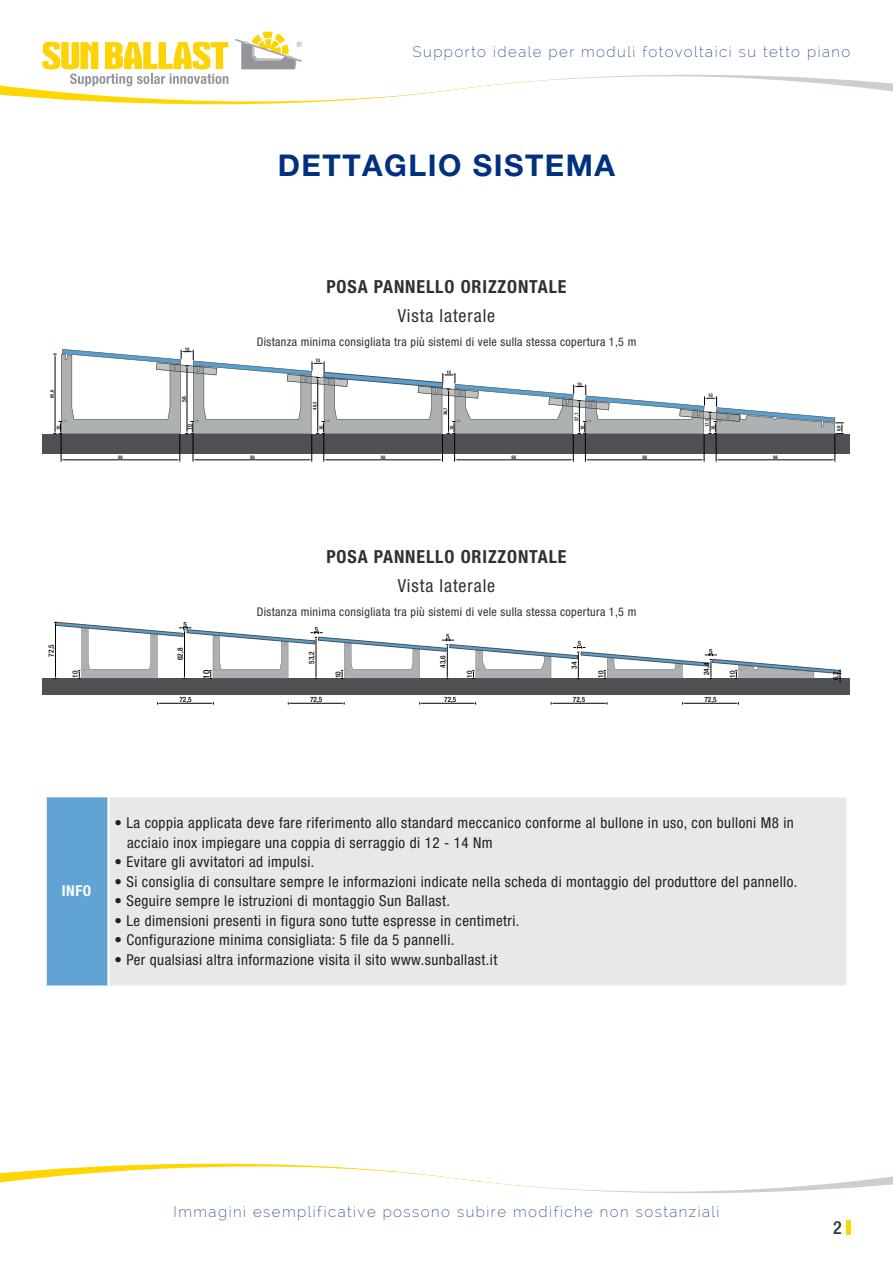
<style>
.page{position:relative;width:893px;height:1263px;background:#fff}
.page>*{position:absolute;margin:0;border:0;box-sizing:border-box;transform-origin:0 0}
.Page_number{font:700 30px "Helvetica Neue LT Pro";letter-spacing:.05em;color:#003080}
.Page_number-2{font:700 condensed 18px "Helvetica Neue LT Pro";letter-spacing:.05em;color:#303030}
.Page_number-3{font:condensed 18px "Helvetica Neue LT Pro";letter-spacing:.05em;color:#303030}
.t1{font:500 condensed 18px "Helvetica Neue LT Pro";color:#303030}
.t2{font:condensed 15px/19.5px "Helvetica Neue LT Pro";letter-spacing:.03em;color:#231f20}
.t3{font:200 15px "Raleway";letter-spacing:.1em;color:#1c417b}
.Page_number-4{font:700 condensed 15px "Helvetica Neue LT Pro";color:#fff}
.Page_number-5{font:condensed 12px "Helvetica Neue LT Pro";letter-spacing:.03em;color:#303030}
.t4{font:500 condensed 8.7px "Helvetica Neue LT Pro";color:#000001}
.t5{font:500 condensed 7.35px "Helvetica Neue LT Pro";color:#000001}
.t6{font:500 condensed 5.85px "Helvetica Neue LT Pro";color:#000001}
.t7{font:500 condensed 4.8px "Helvetica Neue LT Pro";color:#000001}
</style>
<div class="page">
<svg style="left:0;top:41px;width:893px;height:64px"></svg>
<svg style="left:0;top:1163px;width:893px;height:72px"></svg>
<svg style="left:43px;top:42px;width:185px;height:44px"></svg>
<svg style="left:235px;top:31px;width:67px;height:38px"></svg>
<hr style="left:846px;top:1220px;width:4px;height:14px;background:#ffd400">
<div style="left:45px;top:795px;width:63px;height:191px;background:#61a4d3"></div>
<div style="left:108px;top:795px;width:740px;height:191px;background:#e8e8e8"></div>
<hr style="left:107px;top:797px;width:2px;height:188px;background:#fff">
<hr style="left:43px;top:985px;width:65px;height:3px;background:#fff">
<hr style="left:108px;top:985px;width:742px;height:3px;background:#fff">
<hr style="left:43px;top:793px;width:65px;height:4px;background:#fff">
<svg style="left:45px;top:797px;width:2px;height:188px"></svg>
<hr style="left:108px;top:793px;width:742px;height:4px;background:#fff">
<hr style="left:846px;top:797px;width:4px;height:188px;background:#fff">
<div style="left:43px;top:678px;width:807px;height:17px;background:#4e5053"></div>
<svg style="left:55px;top:622px;width:786px;height:60px"></svg>
<hr style="left:684px;top:703px;width:53px;height:1px;background:#000001">
<hr style="left:553px;top:703px;width:52px;height:1px;background:#000001">
<hr style="left:422px;top:703px;width:52px;height:1px;background:#000001">
<hr style="left:290px;top:703px;width:52px;height:1px;background:#000001">
<hr style="left:159px;top:703px;width:52px;height:1px;background:#000001">
<div style="left:43px;top:434px;width:807px;height:19px;background:#4e5053"></div>
<svg style="left:54px;top:349px;width:789px;height:112px"></svg>
<p class="t3" style="left:412px;top:43px;width:439px">Supporto ideale per moduli fotovoltaici su tetto piano</p>
<p class="Page_number" style="left:278px;top:147px;width:339px">DETTAGLIO SISTEMA</p>
<p class="t7" style="left:49px;top:398px;width:10px;rotate:-90deg">65,6</p>
<p class="t7" style="left:185px;top:346px;width:6px">10</p>
<p class="t6" style="left:181px;top:402px;width:7px;rotate:-90deg">56</p>
<p class="Page_number-2" style="left:326px;top:276px;width:242px">POSA PANNELLO ORIZZONTALE</p>
<p class="Page_number-3" style="left:398px;top:305px;width:99px">Vista laterale</p>
<p class="Page_number-5" style="left:257px;top:335px;width:381px">Distanza minima consigliata tra più sistemi di vele sulla stessa copertura 1,5 m</p>
<p class="t7" style="left:316px;top:358px;width:6px">10</p>
<p class="t7" style="left:312px;top:410px;width:10px;rotate:-90deg">46,3</p>
<p class="t7" style="left:446px;top:370px;width:6px">10</p>
<p class="t7" style="left:443px;top:415px;width:10px;rotate:-90deg">36,7</p>
<p class="t7" style="left:577px;top:381px;width:6px">10</p>
<p class="t7" style="left:573px;top:421px;width:10px;rotate:-90deg">27,1</p>
<p class="t7" style="left:55px;top:430px;width:6px;rotate:-90deg">10</p>
<p class="t6" style="left:186px;top:430px;width:7px;rotate:-90deg">10</p>
<p class="t7" style="left:318px;top:430px;width:6px;rotate:-90deg">10</p>
<p class="t7" style="left:449px;top:430px;width:6px;rotate:-90deg">10</p>
<p class="t7" style="left:580px;top:430px;width:6px;rotate:-90deg">10</p>
<p class="t7" style="left:118px;top:454px;width:6px">98</p>
<p class="t7" style="left:250px;top:454px;width:6px">98</p>
<p class="t7" style="left:381px;top:454px;width:6px">98</p>
<p class="t7" style="left:512px;top:454px;width:6px">98</p>
<p class="t7" style="left:642px;top:454px;width:6px">98</p>
<p class="Page_number-2" style="left:326px;top:546px;width:242px">POSA PANNELLO ORIZZONTALE</p>
<p class="Page_number-3" style="left:398px;top:575px;width:99px">Vista laterale</p>
<p class="t5" style="left:183px;top:620px;width:5px">5</p>
<p class="Page_number-5" style="left:257px;top:605px;width:381px">Distanza minima consigliata tra più sistemi di vele sulla stessa copertura 1,5 m</p>
<p class="t5" style="left:315px;top:625px;width:5px">5</p>
<p class="t5" style="left:446px;top:632px;width:5px">5</p>
<p class="t7" style="left:708px;top:393px;width:6px">10</p>
<p class="t7" style="left:710px;top:430px;width:6px;rotate:-90deg">10</p>
<p class="t7" style="left:704px;top:427px;width:10px;rotate:-90deg">17,5</p>
<p class="t5" style="left:578px;top:639px;width:5px">5</p>
<p class="t5" style="left:47px;top:656px;width:14px;rotate:-90deg">72,5</p>
<p class="t5" style="left:176px;top:660px;width:14px;rotate:-90deg">62,8</p>
<p class="t5" style="left:709px;top:647px;width:5px">5</p>
<p class="t5" style="left:307px;top:664px;width:14px;rotate:-90deg">53,2</p>
<p class="t5" style="left:439px;top:668px;width:14px;rotate:-90deg">43,6</p>
<p class="t5" style="left:570px;top:669px;width:9px;rotate:-90deg">34</p>
<p class="t5" style="left:702px;top:675px;width:14px;rotate:-90deg">24,4</p>
<p class="t5" style="left:71px;top:678px;width:9px;rotate:-90deg">10</p>
<p class="t4" style="left:201px;top:679px;width:10px;rotate:-90deg">10</p>
<p class="t5" style="left:334px;top:678px;width:9px;rotate:-90deg">10</p>
<p class="t5" style="left:465px;top:678px;width:9px;rotate:-90deg">10</p>
<p class="t5" style="left:597px;top:678px;width:9px;rotate:-90deg">10</p>
<p class="t5" style="left:728px;top:678px;width:9px;rotate:-90deg">10</p>
<p class="t5" style="left:179px;top:695px;width:14px">72,5</p>
<p class="t5" style="left:310px;top:695px;width:14px">72,5</p>
<p class="t5" style="left:444px;top:695px;width:14px">72,5</p>
<p class="t5" style="left:573px;top:695px;width:14px">72,5</p>
<p class="t5" style="left:704px;top:695px;width:14px">72,5</p>
<p class="t7" style="left:773px;top:454px;width:6px">98</p>
<p class="t7" style="left:836px;top:431px;width:7px;rotate:-90deg">8,9</p>
<p class="t5" style="left:831px;top:680px;width:10px;rotate:-90deg">6,2</p>
<p class="Page_number-4" style="left:62px;top:882px;width:31px">INFO</p>
<p class="t2" style="left:127px;top:813px;width:668px;text-indent:-13px">• La coppia applicata deve fare riferimento allo standard meccanico conforme al bullone in uso, con bulloni M8 in acciaio inox impiegare una coppia di serraggio di 12 - 14 Nm</p>
<p class="t2" style="left:114px;top:852px;width:202px">• Evitare gli avvitatori ad impulsi.</p>
<p class="t2" style="left:114px;top:871px;width:684px">• Si consiglia di consultare sempre le informazioni indicate nella scheda di montaggio del produttore del pannello.</p>
<p class="t2" style="left:114px;top:891px;width:337px">• Seguire sempre le istruzioni di montaggio Sun Ballast.</p>
<p class="t2" style="left:114px;top:910px;width:407px">• Le dimensioni presenti in figura sono tutte espresse in centimetri.</p>
<p class="t2" style="left:114px;top:930px;width:342px">• Configurazione minima consigliata: 5 file da 5 pannelli.</p>
<p class="t2" style="left:114px;top:949px;width:384px">• Per qualsiasi altra informazione visita il sito www.sunballast.it</p>
<p class="t3" style="left:173px;top:1202px;width:548px">Immagini esemplificative possono subire modifiche non sostanziali</p>
<p class="t1" style="left:833px;top:1217px;width:10px">2</p>
</div>
